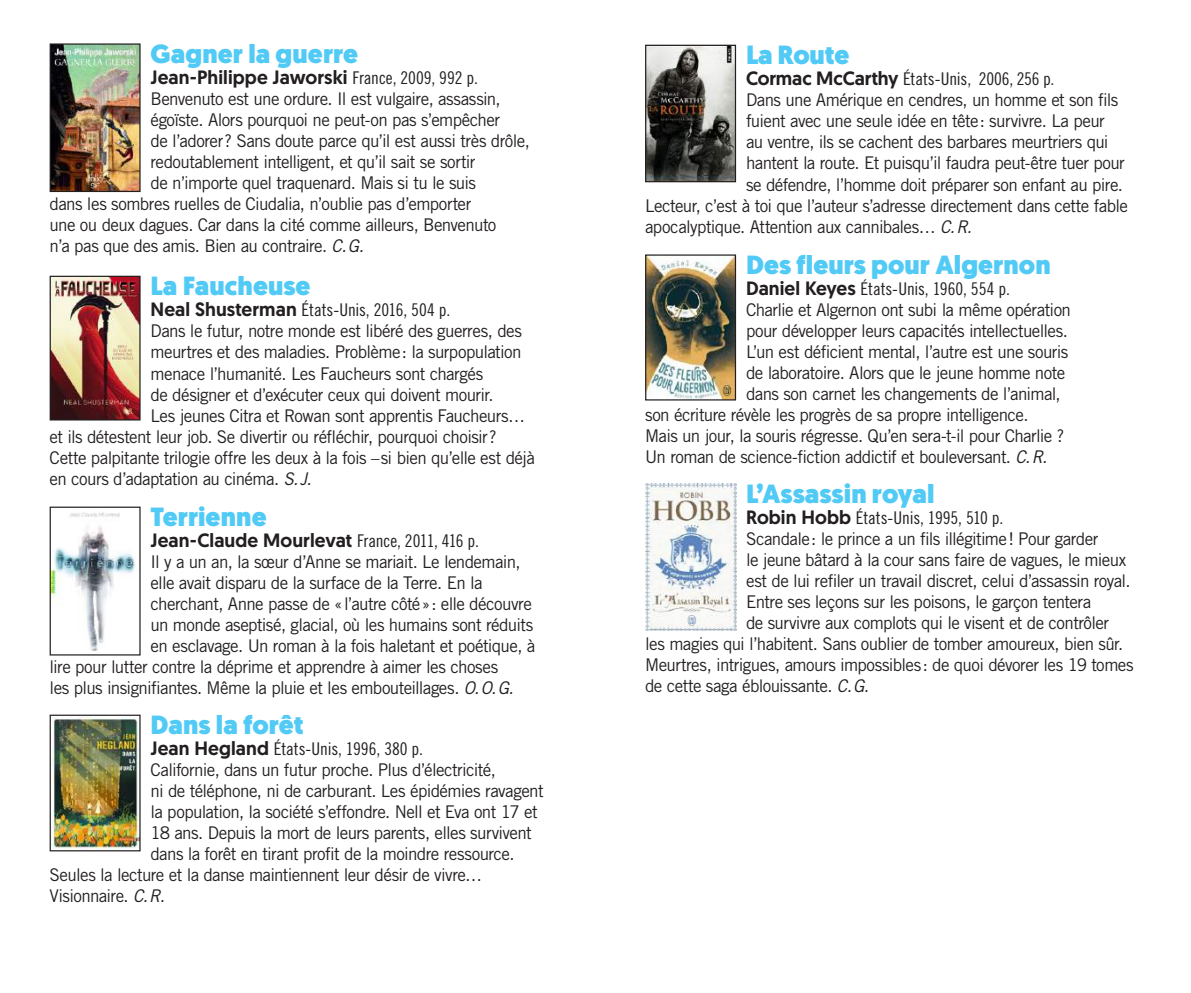
<style>
.page{position:relative;width:1191px;height:993px;background:#fff}
.page>*{position:absolute;margin:0;border:0;box-sizing:border-box;transform-origin:0 0}
.t1{font:900 26.25px "Geomanist";letter-spacing:.005em;color:#51caf5}
.t2{font:500 19.25px "Geomanist";letter-spacing:.005em;color:#231f20}
.t3{font:17.5px "Trade Gothic LT Pro";letter-spacing:-.035em;color:#231f20}
.t4{font:17.5px "Trade Gothic LT Pro Cn 18";letter-spacing:-.005em;color:#231f20}
.s1{font-family:"Trade Gothic LT Pro Cn 18";font-weight:400;font-size:17.5px}
.s2{font-style:italic}
.s3{font-family:"Geomanist";font-weight:500;font-size:19.25px}
</style>
<div class="page">
<img style="left:52px;top:277px;width:87px;height:141px">
<div style="left:50px;top:275px;width:91px;height:145px;border:1px solid #231f20"></div>
<img style="left:52px;top:45px;width:87px;height:145px">
<div style="left:50px;top:43px;width:91px;height:149px;border:1px solid #231f20"></div>
<img style="left:52px;top:512px;width:83px;height:140px">
<div style="left:50px;top:506px;width:91px;height:149px;border:1px solid #231f20"></div>
<img style="left:52px;top:717px;width:87px;height:132px">
<div style="left:50px;top:714px;width:91px;height:137px;border:1px solid #231f20"></div>
<img style="left:647px;top:47px;width:87px;height:133px">
<div style="left:645px;top:45px;width:91px;height:137px;border:1px solid #231f20"></div>
<img style="left:647px;top:256px;width:87px;height:142px">
<div style="left:645px;top:254px;width:91px;height:146px;border:1px solid #231f20"></div>
<img style="left:645px;top:483px;width:91px;height:147px">
<h1 class="t1" style="left:150px;top:36px;width:209px">Gagner la guerre</h1>
<p class="t2" style="left:150px;top:65px;width:329px">Jean-Philippe Jaworski <span class="s1">France, 2009, 992 p.</span></p>
<p class="t3" style="left:150px;top:88px;width:352px">Benvenuto est une ordure. Il est vulgaire, assassin,</p>
<p class="t3" style="left:150px;top:109px;width:351px">égoïste. Alors pourquoi ne peut-on pas s’empêcher</p>
<p class="t3" style="left:150px;top:130px;width:381px">de l’adorer? Sans doute parce qu’il est aussi très drôle,</p>
<p class="t3" style="left:150px;top:151px;width:326px">redoutablement intelligent, et qu’il sait se sortir</p>
<p class="t3" style="left:150px;top:172px;width:327px">de n’importe quel traquenard. Mais si tu le suis</p>
<p class="t3" style="left:50px;top:193px;width:423px">dans les sombres ruelles de Ciudalia, n’oublie pas d’emporter</p>
<p class="t3" style="left:50px;top:214px;width:448px">une ou deux dagues. Car dans la cité comme ailleurs, Benvenuto</p>
<p class="t3" style="left:50px;top:235px;width:320px">n’a pas que des amis. Bien au contraire. <span class="s2">C.G.</span></p>
<h1 class="t1" style="left:150px;top:268px;width:161px">La Faucheuse</h1>
<p class="t4" style="left:150px;top:300px;width:301px"><span class="s3">Neal Shusterman</span> États-Unis, 2016, 504 p.</p>
<p class="t3" style="left:150px;top:320px;width:373px">Dans le futur, notre monde est libéré des guerres, des</p>
<p class="t3" style="left:150px;top:341px;width:372px">meurtres et des maladies. Problème: la surpopulation</p>
<p class="t3" style="left:150px;top:362px;width:334px">menace l’humanité. Les Faucheurs sont chargés</p>
<p class="t3" style="left:150px;top:383px;width:344px">de désigner et d’exécuter ceux qui doivent mourir.</p>
<p class="t3" style="left:150px;top:404px;width:376px">Les jeunes Citra et Rowan sont apprentis Faucheurs…</p>
<p class="t3" style="left:50px;top:425px;width:448px">et ils détestent leur job. Se divertir ou réfléchir, pourquoi choisir?</p>
<p class="t3" style="left:50px;top:446px;width:487px">Cette palpitante trilogie offre les deux à la fois –si bien qu’elle est déjà</p>
<p class="t3" style="left:50px;top:467px;width:268px">en cours d’adaptation au cinéma. <span class="s2">S.J.</span></p>
<h1 class="t1" style="left:150px;top:499px;width:117px">Terrienne</h1>
<p class="t2" style="left:150px;top:527px;width:330px">Jean-Claude Mourlevat <span class="s1">France, 2011, 416 p.</span></p>
<p class="t3" style="left:150px;top:551px;width:371px">Il y a un an, la sœur d’Anne se mariait. Le lendemain,</p>
<p class="t3" style="left:150px;top:572px;width:333px">elle avait disparu de la surface de la Terre. En la</p>
<p class="t3" style="left:150px;top:593px;width:383px">cherchant, Anne passe de «l’autre côté»: elle découvre</p>
<p class="t3" style="left:150px;top:614px;width:384px">un monde aseptisé, glacial, où les humains sont réduits</p>
<p class="t3" style="left:150px;top:635px;width:386px">en esclavage. Un roman à la fois haletant et poétique, à</p>
<p class="t3" style="left:50px;top:656px;width:450px">lire pour lutter contre la déprime et apprendre à aimer les choses</p>
<p class="t3" style="left:50px;top:677px;width:470px">les plus insignifiantes. Même la pluie et les embouteillages. <span class="s2">O.O.G.</span></p>
<h1 class="t1" style="left:150px;top:707px;width:155px">Dans la forêt</h1>
<p class="t4" style="left:150px;top:738px;width:274px"><span class="s3">Jean Hegland</span> États-Unis, 1996, 380 p.</p>
<p class="t3" style="left:150px;top:759px;width:347px">Californie, dans un futur proche. Plus d’électricité,</p>
<p class="t3" style="left:150px;top:780px;width:395px">ni de téléphone, ni de carburant. Les épidémies ravagent</p>
<p class="t3" style="left:150px;top:801px;width:389px">la population, la société s’effondre. Nell et Eva ont 17 et</p>
<p class="t3" style="left:150px;top:822px;width:383px">18 ans. Depuis la mort de leurs parents, elles survivent</p>
<p class="t3" style="left:150px;top:843px;width:366px">dans la forêt en tirant profit de la moindre ressource.</p>
<p class="t3" style="left:50px;top:864px;width:434px">Seules la lecture et la danse maintiennent leur désir de vivre…</p>
<p class="t3" style="left:50px;top:885px;width:121px">Visionnaire. <span class="s2">C.R.</span></p>
<h1 class="t1" style="left:746px;top:37px;width:105px">La Route</h1>
<p class="t4" style="left:746px;top:69px;width:310px"><span class="s3">Cormac McCarthy</span> États-Unis, 2006, 256 p.</p>
<p class="t3" style="left:746px;top:90px;width:374px">Dans une Amérique en cendres, un homme et son fils</p>
<p class="t3" style="left:746px;top:111px;width:360px">fuient avec une seule idée en tête: survivre. La peur</p>
<p class="t3" style="left:746px;top:132px;width:364px">au ventre, ils se cachent des barbares meurtriers qui</p>
<p class="t3" style="left:746px;top:153px;width:380px">hantent la route. Et puisqu’il faudra peut-être tuer pour</p>
<p class="t3" style="left:746px;top:174px;width:378px">se défendre, l’homme doit préparer son enfant au pire.</p>
<p class="t3" style="left:645px;top:195px;width:484px">Lecteur, c’est à toi que l’auteur s’adresse directement dans cette fable</p>
<p class="t3" style="left:645px;top:216px;width:333px">apocalyptique. Attention aux cannibales… <span class="s2">C.R.</span></p>
<h1 class="t1" style="left:746px;top:247px;width:306px">Des fleurs pour Algernon</h1>
<p class="t4" style="left:746px;top:278px;width:265px"><span class="s3">Daniel Keyes</span> États-Unis, 1960, 554 p.</p>
<p class="t3" style="left:746px;top:299px;width:326px">Charlie et Algernon ont subi la même opération</p>
<p class="t3" style="left:746px;top:320px;width:323px">pour développer leurs capacités intellectuelles.</p>
<p class="t3" style="left:746px;top:341px;width:324px">L’un est déficient mental, l’autre est une souris</p>
<p class="t3" style="left:746px;top:362px;width:321px">de laboratoire. Alors que le jeune homme note</p>
<p class="t3" style="left:746px;top:383px;width:316px">dans son carnet les changements de l’animal,</p>
<p class="t3" style="left:645px;top:404px;width:385px">son écriture révèle les progrès de sa propre intelligence.</p>
<p class="t3" style="left:645px;top:425px;width:421px">Mais un jour, la souris régresse. Qu’en sera-t-il pour Charlie ?</p>
<p class="t3" style="left:645px;top:446px;width:408px">Un roman de science-fiction addictif et bouleversant. <span class="s2">C.R.</span></p>
<h1 class="t1" style="left:746px;top:476px;width:190px">L’Assassin royal</h1>
<p class="t4" style="left:746px;top:507px;width:259px"><span class="s3">Robin Hobb</span> États-Unis, 1995, 510 p.</p>
<p class="t3" style="left:746px;top:528px;width:354px">Scandale: le prince a un fils illégitime! Pour garder</p>
<p class="t3" style="left:746px;top:549px;width:382px">le jeune bâtard à la cour sans faire de vagues, le mieux</p>
<p class="t3" style="left:746px;top:570px;width:386px">est de lui refiler un travail discret, celui d’assassin royal.</p>
<p class="t3" style="left:746px;top:591px;width:347px">Entre ses leçons sur les poisons, le garçon tentera</p>
<p class="t3" style="left:746px;top:612px;width:365px">de survivre aux complots qui le visent et de contrôler</p>
<p class="t3" style="left:645px;top:633px;width:480px">les magies qui l’habitent. Sans oublier de tomber amoureux, bien sûr.</p>
<p class="t3" style="left:645px;top:654px;width:490px">Meurtres, intrigues, amours impossibles: de quoi dévorer les 19 tomes</p>
<p class="t3" style="left:645px;top:675px;width:230px">de cette saga éblouissante. <span class="s2">C.G.</span></p>
</div>
